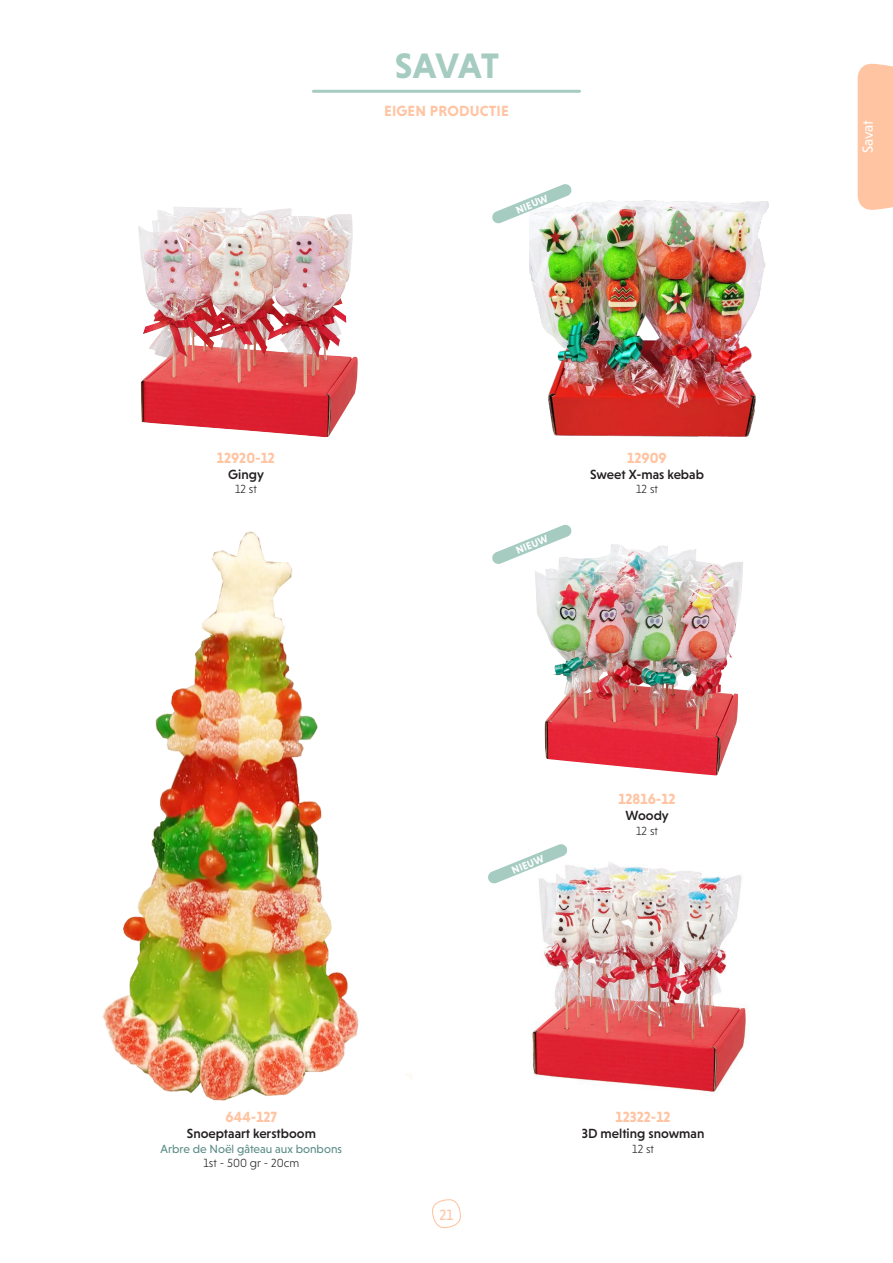
<style>
.page{position:relative;width:893px;height:1263px;background:#fff}
.page>*{position:absolute;margin:0;border:0;box-sizing:border-box;transform-origin:0 0}
.Titel{font:700 36px "Niveau Grotesk";letter-spacing:-.025em;color:#a6ccc1}
.t1{font:15px "Niveau Grotesk Bold Small Caps";color:#ffc4a2}
.Subtitel_Roze{font:700 15px "Niveau Grotesk";letter-spacing:.015em;color:#ffc4a2}
.t2{font:15px "Niveau Grotesk";letter-spacing:-.01em;color:#fff}
.t3{font:15px "Niveau Grotesk";color:#ffc4a2}
.t4{font:500 13.5px "Niveau Grotesk";color:#231f20}
.t5{font:300 12px "Niveau Grotesk";color:#231f20}
.t6{font:12px "Niveau Grotesk";color:#578a83}
.NIEUW{font:700 10.5px "Niveau Grotesk";color:#fff}
</style>
<div class="page">
<div style="left:858px;top:64px;width:35px;height:146px;background:#ffc4a2"></div>
<svg style="left:432px;top:1199px;width:29px;height:29px"></svg>
<hr style="left:313px;top:90px;width:267px;height:3px;background:#a6ccc1">
<img style="left:138px;top:207px;width:220px;height:231px">
<img style="left:529px;top:201px;width:239px;height:235px">
<img style="left:102px;top:531px;width:257px;height:569px">
<img style="left:535px;top:544px;width:208px;height:231px">
<img style="left:532px;top:862px;width:214px;height:230px">
<svg style="left:492px;top:184px;width:80px;height:40px"></svg>
<svg style="left:492px;top:524px;width:80px;height:41px"></svg>
<svg style="left:488px;top:844px;width:80px;height:40px"></svg>
<p class="t1" style="left:217px;top:449px;width:60px">12920-12</p>
<p class="t4" style="left:228px;top:467px;width:37px">Gingy</p>
<p class="t5" style="left:235px;top:482px;width:23px">12 st</p>
<p class="Titel" style="left:395px;top:45px;width:106px">SAVAT</p>
<p class="Subtitel_Roze" style="left:384px;top:102px;width:126px">EIGEN PRODUCTIE</p>
<p class="NIEUW" style="left:514px;top:205px;width:35px;rotate:-22deg">NIEUW</p>
<p class="NIEUW" style="left:514px;top:545px;width:35px;rotate:-22deg">NIEUW</p>
<p class="t1" style="left:627px;top:449px;width:41px">12909</p>
<p class="t4" style="left:590px;top:467px;width:115px">Sweet X-mas kebab</p>
<p class="t5" style="left:636px;top:482px;width:23px">12 st</p>
<p class="t1" style="left:226px;top:1108px;width:53px">644-127</p>
<p class="t4" style="left:187px;top:1126px;width:131px">Snoeptaart kerstboom</p>
<p class="t6" style="left:161px;top:1141px;width:183px">Arbre de Noël gâteau aux bonbons</p>
<p class="t5" style="left:204px;top:1156px;width:97px">1st - 500 gr - 20cm</p>
<p class="NIEUW" style="left:510px;top:865px;width:35px;rotate:-22deg">NIEUW</p>
<p class="t1" style="left:618px;top:790px;width:59px">12816-12</p>
<p class="t4" style="left:626px;top:808px;width:45px">Woody</p>
<p class="t5" style="left:636px;top:824px;width:23px">12 st</p>
<p class="t3" style="left:440px;top:1206px;width:15px">21</p>
<p class="t1" style="left:616px;top:1108px;width:56px">12322-12</p>
<p class="t4" style="left:582px;top:1126px;width:124px">3D melting snowman</p>
<p class="t5" style="left:632px;top:1142px;width:23px">12 st</p>
<p class="t2" style="left:859px;top:153px;width:35px;rotate:-90deg">Savat</p>
</div>
